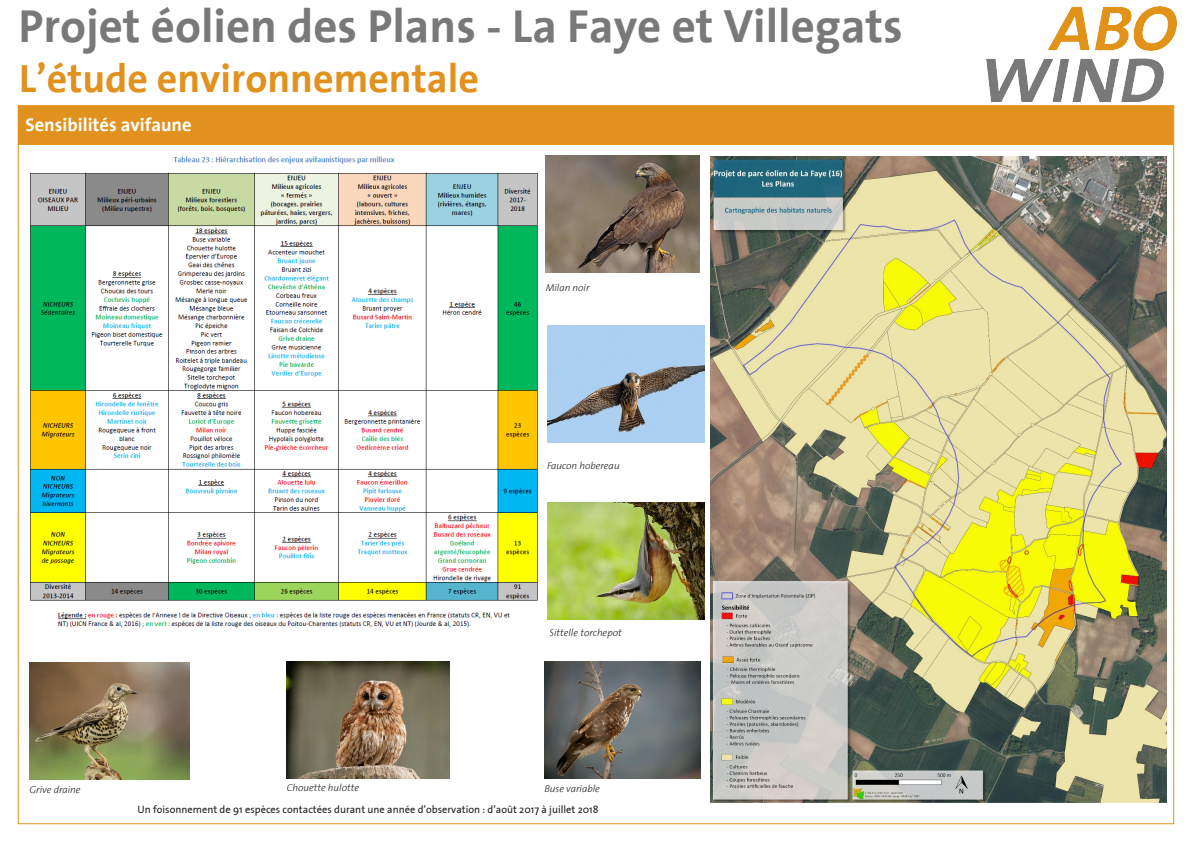
<style>
.page{position:relative;width:1192px;height:842px;background:#fff}
.page>*{position:absolute;margin:0;border:0;box-sizing:border-box;transform-origin:0 0}
.t1{font:700 47px "The Sans";color:#797979}
.t2{font:700 40px "The Sans";color:#e1921e}
.t3{font:700 18.5px "The Sans";color:#fff}
.t4{font:10.5px "The Sans Plain";color:#231f20}
.t5{font:italic 300 10px "The Sans B3";color:#231f20}
</style>
<div class="page">
<div style="left:18px;top:106px;width:1155px;height:39px;background:#e1921e"></div>
<img style="left:710px;top:157px;width:457px;height:645px">
<img style="left:544px;top:662px;width:157px;height:117px">
<img style="left:548px;top:502px;width:156px;height:117px">
<img style="left:287px;top:661px;width:162px;height:117px">
<img style="left:30px;top:663px;width:160px;height:116px">
<img style="left:548px;top:326px;width:156px;height:117px">
<img style="left:546px;top:156px;width:153px;height:117px">
<img style="left:986px;top:6px;width:191px;height:96px">
<img style="left:30px;top:156px;width:508px;height:472px">
<p class="t1" style="left:18px;top:-13px;width:886px">Projet éolien des Plans - La Faye et Villegats</p>
<p class="t2" style="left:19px;top:45px;width:461px">L’étude environnementale</p>
<p class="t3" style="left:26px;top:109px;width:168px">Sensibilités avifaune</p>
<p class="t5" style="left:546px;top:282px;width:45px">Milan noir</p>
<p class="t5" style="left:547px;top:460px;width:74px">Faucon hobereau</p>
<p class="t5" style="left:550px;top:627px;width:74px">Sittelle torchepot</p>
<p class="t5" style="left:30px;top:784px;width:52px">Grive draine</p>
<p class="t5" style="left:287px;top:783px;width:74px">Chouette hulotte</p>
<p class="t5" style="left:544px;top:783px;width:57px">Buse variable</p>
<p class="t4" style="left:137px;top:800px;width:463px">Un foisonnement de 91 espèces contactées durant une année d’observation : d’août 2017 à juillet 2018</p>
</div>
